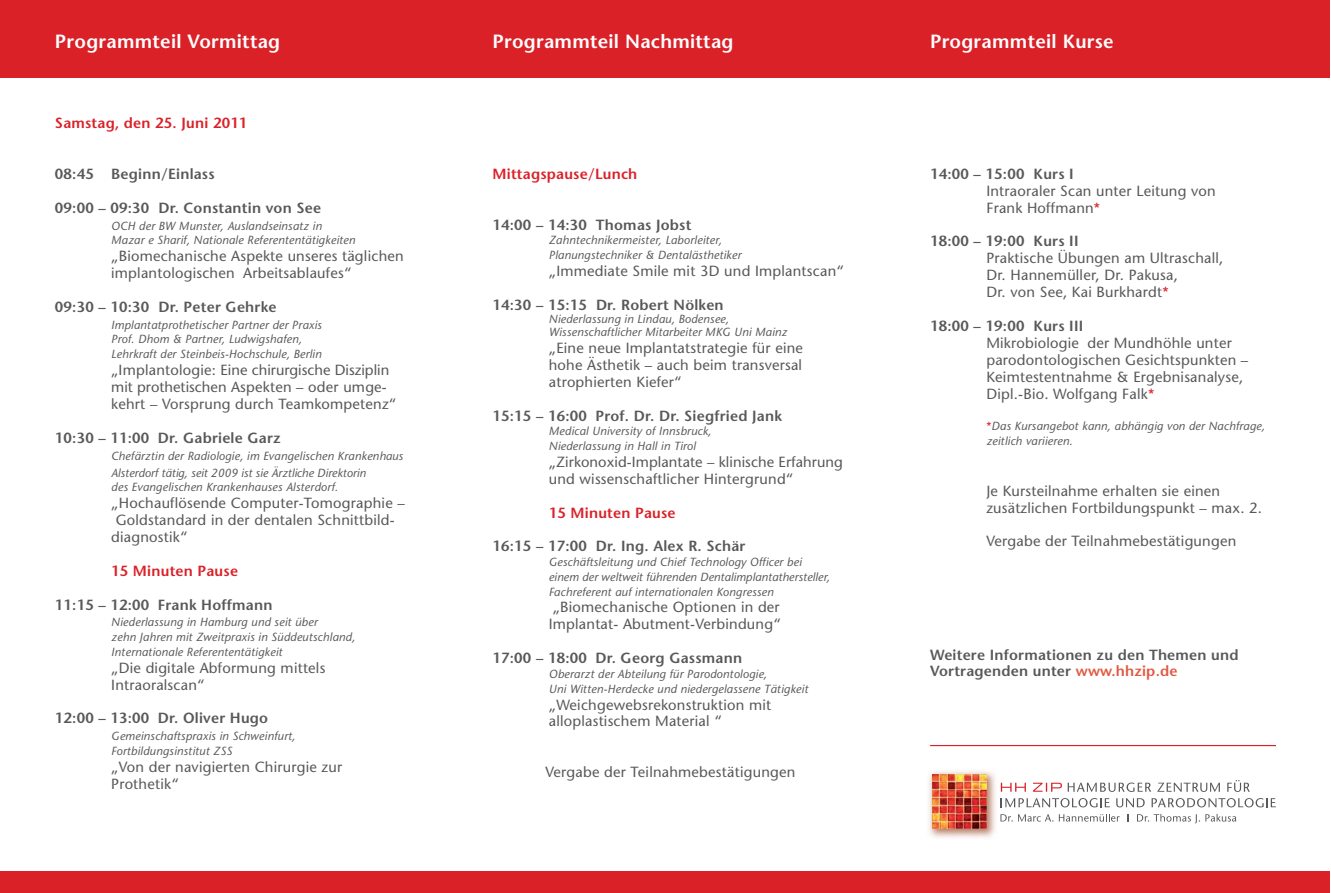
<style>
.page{position:relative;width:1331px;height:893px;background:#fff}
.page>*{position:absolute;margin:0;border:0;box-sizing:border-box;transform-origin:0 0}
.t1{font:600 19.05px "Stone Sans";letter-spacing:.015em;color:#fff}
.t2{font:14.7px/17px "Stone Sans";letter-spacing:.015em;color:#58595b}
.t3{font:600 14.7px/17px "Stone Sans";letter-spacing:.015em;color:#58595b}
.t4{font:600 14.7px "Stone Sans";letter-spacing:.015em;color:#da2128}
.t5{font:italic 11.7px/14.7px "Stone Sans";letter-spacing:.015em;color:#58595b}
.s1{color:#da2128}
.s2{font-style:normal;color:#da2128}
.s3{color:#e15942}
</style>
<div class="page">
<div style="left:1px;top:0;width:1329px;height:78px;background:#da2128"></div>
<div style="left:1px;top:871px;width:1329px;height:22px;background:#da2128"></div>
<svg style="left:1001px;top:783px;width:25px;height:9px"></svg>
<svg style="left:1033px;top:783px;width:29px;height:9px"></svg>
<svg style="left:1068px;top:782px;width:83px;height:10px"></svg>
<svg style="left:1157px;top:783px;width:63px;height:9px"></svg>
<svg style="left:1227px;top:780px;width:23px;height:12px"></svg>
<svg style="left:1001px;top:798px;width:109px;height:9px"></svg>
<svg style="left:1116px;top:798px;width:29px;height:9px"></svg>
<svg style="left:1151px;top:798px;width:125px;height:9px"></svg>
<svg style="left:1000px;top:814px;width:53px;height:8px"></svg>
<svg style="left:1059px;top:814px;width:61px;height:8px"></svg>
<svg style="left:1137px;top:814px;width:99px;height:9px"></svg>
<img style="left:928px;top:771px;width:68px;height:67px">
<img style="left:932px;top:774px;width:55px;height:55px">
<hr style="left:930px;top:745px;width:346px;height:1px;background:#da2128">
<p class="t1" style="left:55px;top:34px;width:227px">Programmteil Vormittag</p>
<p class="t1" style="left:492px;top:34px;width:242px">Programmteil Nachmittag</p>
<p class="t1" style="left:930px;top:34px;width:185px">Programmteil Kurse</p>
<p class="t4" style="left:55px;top:117px;width:194px">Samstag, den 25. Juni 2011</p>
<p class="t3" style="left:55px;top:167px;width:161px">08:45 Beginn/Einlass</p>
<p class="t3" style="left:55px;top:201px;width:268px">09:00 – 09:30 Dr. Constantin von See</p>
<p class="t5" style="left:111px;top:219px;width:246px">OCH der BW Munster, Auslandseinsatz in<br>Mazar e Sharif, Nationale Referententätigkeiten</p>
<p class="t2" style="left:111px;top:249px;width:294px">„Biomechanische Aspekte unseres täglichen implantologischen Arbeitsablaufes“</p>
<p class="t3" style="left:55px;top:300px;width:223px">09:30 – 10:30 Dr. Peter Gehrke</p>
<p class="t5" style="left:111px;top:319px;width:212px">Implantatprothetischer Partner der Praxis<br>Prof. Dhom &amp; Partner, Ludwigshafen,<br>Lehrkraft der Steinbeis-Hochschule, Berlin</p>
<p class="t2" style="left:111px;top:363px;width:286px">„Implantologie: Eine chirurgische Disziplin mit prothetischen Aspekten – oder umge&shy;kehrt – Vorsprung durch Teamkompetenz“</p>
<p class="t3" style="left:55px;top:431px;width:227px">10:30 – 11:00 Dr. Gabriele Garz</p>
<p class="t5" style="left:111px;top:448px;width:293px;line-height:17px">Chefärztin der Radiologie, im Evangelischen Krankenhaus<br>Alsterdorf tätig, seit 2009 ist sie Ärztliche Direktorin</p>
<p class="t5" style="left:111px;top:481px;width:228px">des Evangelischen Krankenhauses Alsterdorf.</p>
<p class="t2" style="left:111px;top:496px;width:295px">„Hochauflösende Computer-Tomographie –</p>
<p class="t2" style="left:116px;top:513px;width:281px">Goldstandard in der dentalen Schnittbild-</p>
<p class="t2" style="left:111px;top:530px;width:78px">diagnostik“</p>
<p class="t4" style="left:111px;top:565px;width:128px">15 Minuten Pause</p>
<p class="t3" style="left:55px;top:597px;width:219px">11:15 – 12:00 Frank Hoffmann</p>
<p class="t5" style="left:111px;top:616px;width:246px">Niederlassung in Hamburg und seit über<br>zehn Jahren mit Zweitpraxis in Süddeutschland,<br>Internationale Referententätigkeit</p>
<p class="t2" style="left:111px;top:661px;width:216px">„Die digitale Abformung mittels<br>Intraoralscan“</p>
<p class="t3" style="left:55px;top:711px;width:215px">12:00 – 13:00 Dr. Oliver Hugo</p>
<p class="t5" style="left:111px;top:730px;width:186px">Gemeinschaftspraxis in Schweinfurt,<br>Fortbildungsinstitut ZSS</p>
<p class="t2" style="left:111px;top:760px;width:232px">„Von der navigierten Chirurgie zur<br>Prothetik“</p>
<p class="t4" style="left:493px;top:168px;width:146px">Mittagspause/Lunch</p>
<p class="t3" style="left:493px;top:217px;width:200px">14:00 – 14:30 Thomas Jobst</p>
<p class="t5" style="left:549px;top:234px;width:194px">Zahntechnikermeister, Laborleiter,<br>Planungstechniker &amp; Dentalästhetiker</p>
<p class="t2" style="left:549px;top:264px;width:297px">„Immediate Smile mit 3D und Implantscan“</p>
<p class="t3" style="left:492px;top:298px;width:233px">14:30 – 15:15 Dr. Robert Nölken</p>
<p class="t5" style="left:549px;top:313px;width:240px;line-height:13.2px">Niederlassung in Lindau, Bodensee,<br>Wissenschaftlicher Mitarbeiter MKG Uni Mainz</p>
<p class="t2" style="left:549px;top:341px;width:256px;text-align:justify">„Eine neue Implantatstrategie für eine hohe Ästhetik – auch beim transversal atrophierten Kiefer“</p>
<p class="t3" style="left:492px;top:409px;width:291px">15:15 – 16:00 Prof. Dr. Dr. Siegfried Jank</p>
<p class="t5" style="left:549px;top:425px;width:164px">Medical University of Innsbruck,<br>Niederlassung in Hall in Tirol</p>
<p class="t2" style="left:549px;top:455px;width:296px">„Zirkonoxid-Implantate – klinische Erfahrung und wissenschaftlicher Hintergrund“</p>
<p class="t4" style="left:549px;top:507px;width:128px">15 Minuten Pause</p>
<p class="t3" style="left:492px;top:539px;width:254px">16:15 – 17:00 Dr. Ing. Alex R. Schär</p>
<p class="t5" style="left:549px;top:556px;width:283px">Geschäftsleitung und Chief Technology Officer bei einem der weltweit führenden Dentalimplantathersteller,<br>Fachreferent auf internationalen Kongressen</p>
<p class="t2" style="left:549px;top:600px;width:233px">„Biomechanische Optionen in der<br>Implantat- Abutment-Verbindung“</p>
<p class="t3" style="left:493px;top:651px;width:251px">17:00 – 18:00 Dr. Georg Gassmann</p>
<p class="t5" style="left:549px;top:668px;width:261px">Oberarzt der Abteilung für Parodontologie,<br>Uni Witten-Herdecke und niedergelassene Tätigkeit</p>
<p class="t2" style="left:549px;top:697px;width:224px">„Weichgewebsrekonstruktion mit alloplastischem Material “</p>
<p class="t2" style="left:545px;top:765px;width:251px">Vergabe der Teilnahmebestätigungen</p>
<p class="t3" style="left:930px;top:167px;width:145px">14:00 – 15:00 Kurs I</p>
<p class="t2" style="left:986px;top:184px;width:231px">Intraoraler Scan unter Leitung von<br>Frank Hoffmann<span class="s1">*</span></p>
<p class="t3" style="left:930px;top:234px;width:150px">18:00 – 19:00 Kurs II</p>
<p class="t2" style="left:986px;top:251px;width:238px">Praktische Übungen am Ultraschall,<br>Dr. Hannemüller, Dr. Pakusa,<br>Dr. von See, Kai Burkhardt<span class="s1">*</span></p>
<p class="t3" style="left:930px;top:319px;width:155px">18:00 – 19:00 Kurs III</p>
<p class="t2" style="left:986px;top:336px;width:263px">Mikrobiologie der Mundhöhle unter parodontologischen Gesichtspunkten – Keimtestentnahme &amp; Ergebnisanalyse, Dipl.-Bio. Wolfgang Falk<span class="s1">*</span></p>
<p class="t5" style="left:986px;top:420px;width:280px"><span class="s2">*</span>Das Kursangebot kann, abhängig von der Nachfrage, zeitlich variieren.</p>
<p class="t2" style="left:986px;top:484px;width:277px">Je Kursteilnahme erhalten sie einen zusätzlichen Fortbildungspunkt – max. 2.</p>
<p class="t2" style="left:986px;top:534px;width:251px">Vergabe der Teilnahmebestätigungen</p>
<p class="t3" style="left:930px;top:647px;width:310px">Weitere Informationen zu den Themen und<br>Vortragenden unter <span class="s3">www.hhzip.de</span></p>
</div>
